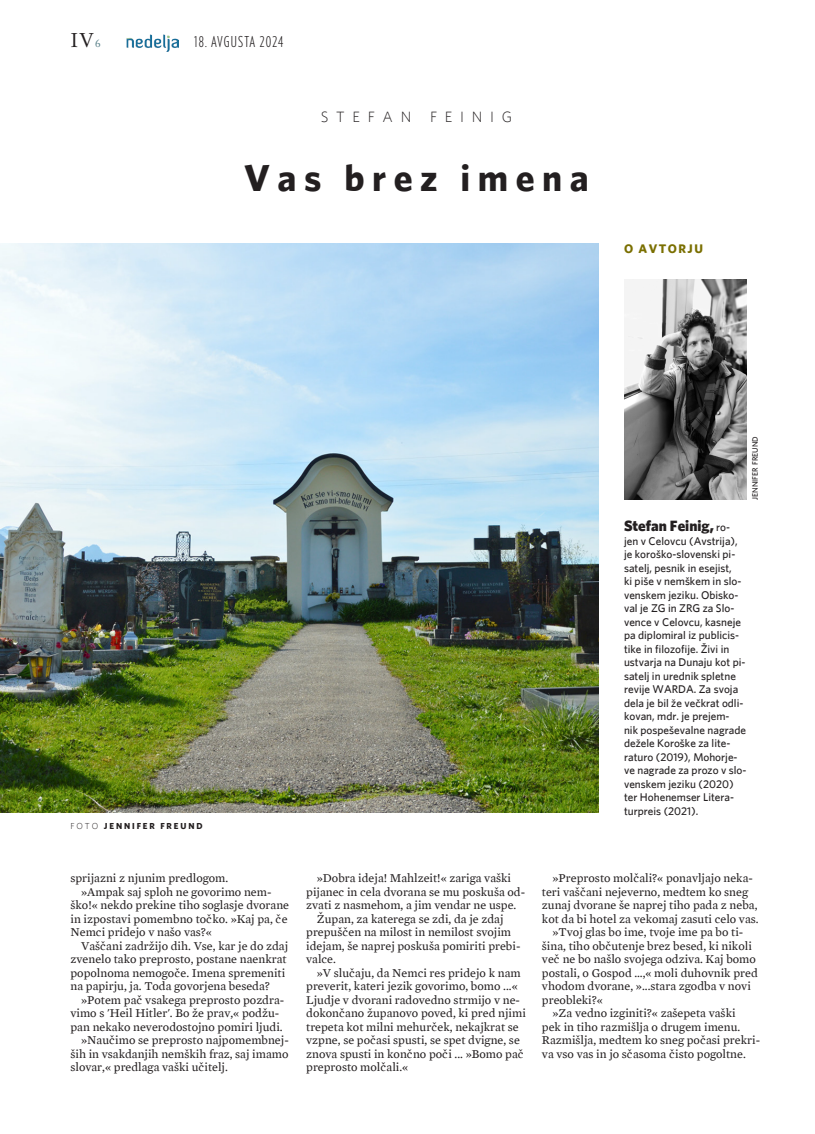
<style>
.page{position:relative;width:815px;height:1134px;background:#fff}
.page>*{position:absolute;margin:0;border:0;box-sizing:border-box;transform-origin:0 0}
.t1{font:700 37.5px "Whitney";letter-spacing:.2em;color:#231f20}
.t2{font:20px "Stempel Garamond LT Pro";color:#231f20}
.t3{font:900 15px "Whitney";color:#231f20}
.t4{font:300 15px "Verlag Compressed";letter-spacing:.075em;color:#231f20}
.t5{font:300 15px "Whitney";letter-spacing:.515em;color:#231f20}
.t6{font:700 12.5px "Whitney";letter-spacing:.115em;color:#7a6f00}
.t7{font:12.25px/13.5px "Mercury Text G2";color:#231f20}
.t8{font:500 11.25px/13.5px "Whitney";color:#231f20}
.t9{font:700 8.75px "Whitney";letter-spacing:.215em;color:#231f20}
.t10{font:500 7.88px "Whitney";color:#231f20}
.s1{font-size:11.25px;color:#5e848c}
.s2{font-weight:300}
.s3{font-weight:500;font-size:11.25px}
</style>
<div class="page">
<img style="left:126px;top:34px;width:53px;height:17px">
<img style="left:0;top:244px;width:599px;height:569px">
<img style="left:624px;top:280px;width:123px;height:220px">
<p class="t2" style="left:70px;top:27px;width:32px">IV<span class="s1">6</span></p>
<p class="t4" style="left:194px;top:32px;width:91px">18. AVGUSTA 2024</p>
<p class="t5" style="left:321px;top:108px;width:193px">STEFAN FEINIG</p>
<p class="t1" style="left:244px;top:155px;width:346px">Vas brez imena</p>
<p class="t6" style="left:624px;top:241px;width:80px">O AVTORJU</p>
<p class="t9" style="left:71px;top:821px;width:134px"><span class="s2">FOTO</span> JENNIFER FREUND</p>
<p class="t10" style="left:750px;top:500px;width:65px;rotate:-90deg">jennifer freund</p>
<p class="t3" style="left:624px;top:517px;width:108px">Stefan Feinig, <span class="s3">ro-</span></p>
<p class="t8" style="left:624px;top:534px;width:124px">jen v Celovcu (Avstrija), je koroško-slovenski pi&shy;satelj, pesnik in esejist,<br>ki piše v nemškem in slo&shy;venskem jeziku. Obisko&shy;val je ZG in ZRG za Slo&shy;vence v Celovcu, kasneje pa diplomiral iz publicis&shy;tike in filozofije. Živi in ustvarja na Dunaju kot pi&shy;satelj in urednik spletne revije WARDA. Za svoja dela je bil že večkrat odli&shy;kovan, mdr. je prejem-<br>nik pospeševalne nagrade dežele Koroške za lite&shy;raturo (2019), Mohorje&shy;ve nagrade za prozo v slo&shy;venskem jeziku (2020) ter Hohenemser Litera&shy;turpreis (2021).</p>
<p class="t7" style="left:70px;top:871px;width:159px">sprijazni z njunim predlogom.</p>
<p class="t7" style="left:70px;top:885px;width:220px;text-indent:11px">»Ampak saj sploh ne govorimo nem&shy;ško!« nekdo prekine tiho soglasje dvorane in izpostavi pomembno točko. »Kaj pa, če Nemci pridejo v našo vas?«</p>
<p class="t7" style="left:70px;top:939px;width:219px;text-indent:11px">Vaščani zadržijo dih. Vse, kar je do zdaj zvenelo tako preprosto, postane naenkrat popolnoma nemogoče. Imena spremeniti na papirju, ja. Toda govorjena beseda?</p>
<p class="t7" style="left:70px;top:993px;width:215px;text-indent:11px">»Potem pač vsakega preprosto pozdra&shy;vimo s 'Heil Hitler'. Bo že prav,« podžu&shy;pan nekako neverodostojno pomiri ljudi.</p>
<p class="t7" style="left:70px;top:1033px;width:220px;text-align:justify;text-indent:11px">»Naučimo se preprosto najpomembnej&shy;ših in vsakdanjih nemških fraz, saj imamo slovar,« predlaga vaški učitelj.</p>
<p class="t7" style="left:306px;top:871px;width:220px;text-indent:11px">»Dobra ideja! Mahlzeit!« zariga vaški pijanec in cela dvorana se mu poskuša od&shy;zvati z nasmehom, a jim vendar ne uspe.</p>
<p class="t7" style="left:306px;top:912px;width:216px;text-indent:11px">Župan, za katerega se zdi, da je zdaj prepuščen na milost in nemilost svojim idejam, še naprej poskuša pomiriti prebi&shy;valce.</p>
<p class="t7" style="left:306px;top:966px;width:221px;text-indent:11px">»V slučaju, da Nemci res pridejo k nam preverit, kateri jezik govorimo, bomo ...« Ljudje v dvorani radovedno strmijo v ne&shy;dokončano županovo poved, ki pred njimi trepeta kot milni mehurček, nekajkrat se vzpne, se počasi spusti, se spet dvigne, se znova spusti in končno poči ... »Bomo pač preprosto molčali.«</p>
<p class="t7" style="left:542px;top:871px;width:218px;text-indent:11px">»Preprosto molčali?« ponavljajo neka&shy;teri vaščani nejeverno, medtem ko sneg zunaj dvorane še naprej tiho pada z neba, kot da bi hotel za vekomaj zasuti celo vas.</p>
<p class="t7" style="left:542px;top:925px;width:217px;text-indent:11px">»Tvoj glas bo ime, tvoje ime pa bo ti&shy;šina, tiho občutenje brez besed, ki nikoli več ne bo našlo svojega odziva. Kaj bomo postali, o Gospod …,« moli duhovnik pred vhodom dvorane, »...stara zgodba v novi preobleki?«</p>
<p class="t7" style="left:542px;top:1006px;width:220px;text-indent:11px">»Za vedno izginiti?« zašepeta vaški<br>pek in tiho razmišlja o drugem imenu.<br>Razmišlja, medtem ko sneg počasi prekri&shy;va vso vas in jo sčasoma čisto pogoltne.</p>
</div>
